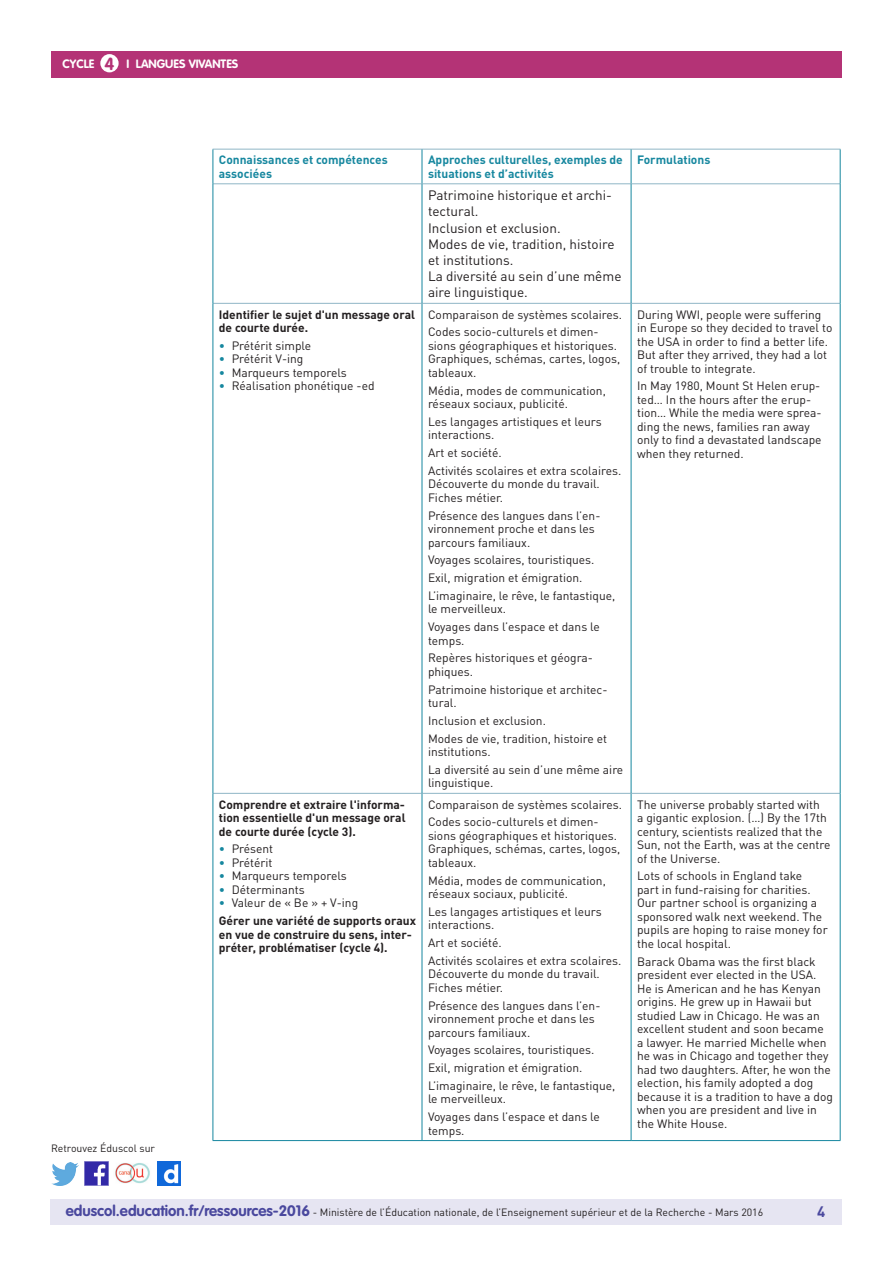
<style>
.page{position:relative;width:893px;height:1263px;background:#fff}
.page>*{position:absolute;margin:0;border:0;box-sizing:border-box;transform-origin:0 0}
.t1{font:700 17.25px "VAG Rounded Std";color:#b43376}
.t2{font:700 15px "DIN Pro";color:#4a489e}
._02_Texte_info_conte{font:13.5px/16.2px "DIN Pro";color:#231f20}
.Texte_courant_tablea{font:12px/13.5px "DIN Pro";color:#231f20}
.Texte_gras_noir{font:700 12px/13.5px "DIN Pro";color:#231f20}
._08_Liste_à_puces_ni{font:12px "DIN Pro";color:#231f20}
.Texte_gras_bleu{font:700 12px/13.5px "DIN Pro";color:#16879f}
.t3{font:700 12px "VAG Rounded Std";color:#fff}
.t4{font:10.5px "DIN Pro";color:#231f20}
.s1{color:#16879f}
.s2{font-family:"VAG Rounded Std";font-weight:700;font-size:15px;color:#4a489e}
</style>
<div class="page">
<div style="left:50px;top:1199px;width:791px;height:26px;background:#e6e5f2"></div>
<div style="left:51px;top:51px;width:791px;height:27px;background:#b43376"></div>
<div style="left:100px;top:54px;width:19px;height:18px;background:#fff;border-radius:50%"></div>
<img style="left:85px;top:1162px;width:23px;height:23px">
<img style="left:51px;top:1163px;width:28px;height:22px">
<img style="left:158px;top:1162px;width:22px;height:23px">
<img style="left:115px;top:1163px;width:35px;height:21px">
<hr style="left:213px;top:149px;width:209px;height:1px;background:#8fb6c6">
<hr style="left:422px;top:149px;width:209px;height:1px;background:#8fb6c6">
<hr style="left:631px;top:149px;width:209px;height:1px;background:#8fb6c6">
<hr style="left:213px;top:183px;width:209px;height:1px;background:#8fb6c6">
<hr style="left:422px;top:183px;width:209px;height:1px;background:#8fb6c6">
<hr style="left:631px;top:183px;width:209px;height:1px;background:#8fb6c6">
<hr style="left:213px;top:303px;width:209px;height:1px;background:#8fb6c6">
<hr style="left:422px;top:303px;width:209px;height:1px;background:#8fb6c6">
<hr style="left:631px;top:303px;width:209px;height:1px;background:#8fb6c6">
<hr style="left:213px;top:793px;width:209px;height:1px;background:#8fb6c6">
<hr style="left:422px;top:793px;width:209px;height:1px;background:#8fb6c6">
<hr style="left:631px;top:793px;width:209px;height:1px;background:#8fb6c6">
<hr style="left:213px;top:149px;width:1px;height:35px;background:#16879f">
<hr style="left:422px;top:149px;width:1px;height:34px;background:#16879f">
<hr style="left:631px;top:149px;width:1px;height:34px;background:#16879f">
<hr style="left:840px;top:149px;width:1px;height:35px;background:#16879f">
<hr style="left:213px;top:184px;width:1px;height:119px;background:#16879f">
<hr style="left:422px;top:184px;width:1px;height:119px;background:#16879f">
<hr style="left:631px;top:184px;width:1px;height:119px;background:#16879f">
<hr style="left:840px;top:184px;width:1px;height:119px;background:#16879f">
<hr style="left:213px;top:303px;width:1px;height:490px;background:#16879f">
<hr style="left:422px;top:304px;width:1px;height:489px;background:#16879f">
<hr style="left:631px;top:304px;width:1px;height:489px;background:#16879f">
<hr style="left:840px;top:303px;width:1px;height:490px;background:#16879f">
<hr style="left:213px;top:793px;width:1px;height:347px;background:#16879f">
<hr style="left:422px;top:794px;width:1px;height:346px;background:#16879f">
<hr style="left:631px;top:794px;width:1px;height:346px;background:#16879f">
<hr style="left:840px;top:793px;width:1px;height:347px;background:#16879f">
<hr style="left:213px;top:1140px;width:209px;height:1px;background:#16879f">
<hr style="left:422px;top:1140px;width:209px;height:1px;background:#16879f">
<hr style="left:631px;top:1140px;width:209px;height:1px;background:#16879f">
<h1 class="t1" style="left:105px;top:53px;width:11px">4</h1>
<p class="t3" style="left:63px;top:57px;width:33px">CYCLE</p>
<p class="t3" style="left:127px;top:57px;width:113px">I LANGUES VIVANTES</p>
<p class="Texte_gras_bleu" style="left:219px;top:153px;width:170px">Connaissances et compétences associées</p>
<p class="Texte_gras_bleu" style="left:428px;top:153px;width:196px">Approches culturelles, exemples de situations et d’activités</p>
<p class="Texte_gras_bleu" style="left:637px;top:153px;width:75px">Formulations</p>
<p class="_02_Texte_info_conte" style="left:428px;top:187px;width:185px">Patrimoine historique et archi&shy;tectural.</p>
<p class="_02_Texte_info_conte" style="left:428px;top:219px;width:134px">Inclusion et exclusion.</p>
<p class="_02_Texte_info_conte" style="left:428px;top:235px;width:188px">Modes de vie, tradition, histoire et institutions.</p>
<p class="_02_Texte_info_conte" style="left:428px;top:268px;width:195px">La diversité au sein d’une même aire linguistique.</p>
<p class="Texte_gras_noir" style="left:219px;top:307px;width:198px">Identifier le sujet d'un message oral de courte durée.</p>
<p class="_08_Liste_à_puces_ni" style="left:219px;top:338px;width:94px"><span class="s1">•</span> Prétérit simple</p>
<p class="_08_Liste_à_puces_ni" style="left:219px;top:351px;width:86px"><span class="s1">•</span> Prétérit V-ing</p>
<p class="_08_Liste_à_puces_ni" style="left:219px;top:365px;width:129px"><span class="s1">•</span> Marqueurs temporels</p>
<p class="_08_Liste_à_puces_ni" style="left:219px;top:378px;width:157px"><span class="s1">•</span> Réalisation phonétique -ed</p>
<p class="Texte_courant_tablea" style="left:428px;top:307px;width:195px">Comparaison de systèmes scolaires.</p>
<p class="Texte_courant_tablea" style="left:428px;top:325px;width:194px">Codes socio-culturels et dimen&shy;sions géographiques et historiques.<br>Graphiques, schémas, cartes, logos, tableaux.</p>
<p class="Texte_courant_tablea" style="left:428px;top:383px;width:179px">Média, modes de communication, réseaux sociaux, publicité.</p>
<p class="Texte_courant_tablea" style="left:428px;top:414px;width:175px">Les langages artistiques et leurs interactions.</p>
<p class="Texte_courant_tablea" style="left:428px;top:446px;width:75px">Art et société.</p>
<p class="Texte_courant_tablea" style="left:428px;top:463px;width:195px">Activités scolaires et extra scolaires.<br>Découverte du monde du travail.<br>Fiches métier.</p>
<p class="Texte_courant_tablea" style="left:428px;top:508px;width:174px">Présence des langues dans l’en&shy;vironnement proche et dans les parcours familiaux.</p>
<p class="Texte_courant_tablea" style="left:428px;top:553px;width:168px">Voyages scolaires, touristiques.</p>
<p class="Texte_courant_tablea" style="left:428px;top:571px;width:156px">Exil, migration et émigration.</p>
<p class="Texte_courant_tablea" style="left:428px;top:588px;width:189px">L’imaginaire, le rêve, le fantastique, le merveilleux.</p>
<p class="Texte_courant_tablea" style="left:428px;top:620px;width:173px">Voyages dans l’espace et dans le temps.</p>
<p class="Texte_courant_tablea" style="left:428px;top:651px;width:167px">Repères historiques et géogra&shy;phiques.</p>
<p class="Texte_courant_tablea" style="left:428px;top:682px;width:181px">Patrimoine historique et architec&shy;tural.</p>
<p class="Texte_courant_tablea" style="left:428px;top:713px;width:119px">Inclusion et exclusion.</p>
<p class="Texte_courant_tablea" style="left:428px;top:731px;width:181px">Modes de vie, tradition, histoire et institutions.</p>
<p class="Texte_courant_tablea" style="left:428px;top:762px;width:197px">La diversité au sein d’une même aire linguistique.</p>
<p class="Texte_courant_tablea" style="left:637px;top:307px;width:197px">During WWI, people were suffering in Europe so they decided to travel to the USA in order to find a better life.<br>But after they arrived, they had a lot of trouble to integrate.</p>
<p class="Texte_courant_tablea" style="left:637px;top:379px;width:186px">In May 1980, Mount St Helen erup&shy;ted… In the hours after the erup&shy;tion… While the media were sprea&shy;ding the news, families ran away only to find a devastated landscape when they returned.</p>
<p class="t4" style="left:51px;top:1141px;width:106px">Retrouvez Éduscol sur</p>
<p class="Texte_gras_noir" style="left:219px;top:797px;width:188px;text-align:justify">Comprendre et extraire l'informa&shy;tion essentielle d'un message oral de courte durée (cycle 3).</p>
<p class="_08_Liste_à_puces_ni" style="left:219px;top:841px;width:56px"><span class="s1">•</span> Présent</p>
<p class="_08_Liste_à_puces_ni" style="left:219px;top:855px;width:55px"><span class="s1">•</span> Prétérit</p>
<p class="_08_Liste_à_puces_ni" style="left:219px;top:868px;width:129px"><span class="s1">•</span> Marqueurs temporels</p>
<p class="_08_Liste_à_puces_ni" style="left:219px;top:882px;width:87px"><span class="s1">•</span> Déterminants</p>
<p class="_08_Liste_à_puces_ni" style="left:219px;top:895px;width:141px"><span class="s1">•</span> Valeur de « Be » + V-ing</p>
<p class="Texte_gras_noir" style="left:219px;top:913px;width:199px">Gérer une variété de supports oraux en vue de construire du sens, inter&shy;préter, problématiser (cycle 4).</p>
<p class="Texte_courant_tablea" style="left:428px;top:797px;width:195px">Comparaison de systèmes scolaires.</p>
<p class="Texte_courant_tablea" style="left:428px;top:815px;width:194px">Codes socio-culturels et dimen&shy;sions géographiques et historiques.<br>Graphiques, schémas, cartes, logos, tableaux.</p>
<p class="Texte_courant_tablea" style="left:428px;top:873px;width:179px">Média, modes de communication, réseaux sociaux, publicité.</p>
<p class="Texte_courant_tablea" style="left:428px;top:904px;width:175px">Les langages artistiques et leurs interactions.</p>
<p class="Texte_courant_tablea" style="left:428px;top:936px;width:75px">Art et société.</p>
<p class="Texte_courant_tablea" style="left:428px;top:953px;width:195px">Activités scolaires et extra scolaires.<br>Découverte du monde du travail.<br>Fiches métier.</p>
<p class="Texte_courant_tablea" style="left:428px;top:998px;width:174px">Présence des langues dans l’en&shy;vironnement proche et dans les parcours familiaux.</p>
<p class="Texte_courant_tablea" style="left:428px;top:1043px;width:168px">Voyages scolaires, touristiques.</p>
<p class="Texte_courant_tablea" style="left:428px;top:1061px;width:156px">Exil, migration et émigration.</p>
<p class="Texte_courant_tablea" style="left:428px;top:1078px;width:189px">L’imaginaire, le rêve, le fantastique, le merveilleux.</p>
<p class="Texte_courant_tablea" style="left:428px;top:1110px;width:173px">Voyages dans l’espace et dans le temps.</p>
<p class="Texte_courant_tablea" style="left:637px;top:797px;width:195px">The universe probably started with<br>a gigantic explosion. (…) By the 17th century, scientists realized that the<br>Sun, not the Earth, was at the centre of the Universe.</p>
<p class="Texte_courant_tablea" style="left:637px;top:869px;width:192px">Lots of schools in England take<br>part in fund-raising for charities.<br>Our partner school is organizing a sponsored walk next weekend. The pupils are hoping to raise money for the local hospital.</p>
<p class="Texte_courant_tablea" style="left:637px;top:954px;width:197px">Barack Obama was the first black president ever elected in the USA.<br>He is American and he has Kenyan origins. He grew up in Hawaii but studied Law in Chicago. He was an excellent student and soon became a lawyer. He married Michelle when he was in Chicago and together they had two daughters. After, he won the election, his family adopted a dog because it is a tradition to have a dog when you are president and live in the White House.</p>
<p class="t4" style="left:66px;top:1205px;width:699px"><span class="s2">eduscol.education.fr/ressources-2016</span> - Ministère de l’Éducation nationale, de l’Enseignement supérieur et de la Recherche - Mars 2016</p>
<p class="t2" style="left:817px;top:1201px;width:10px">4</p>
</div>
